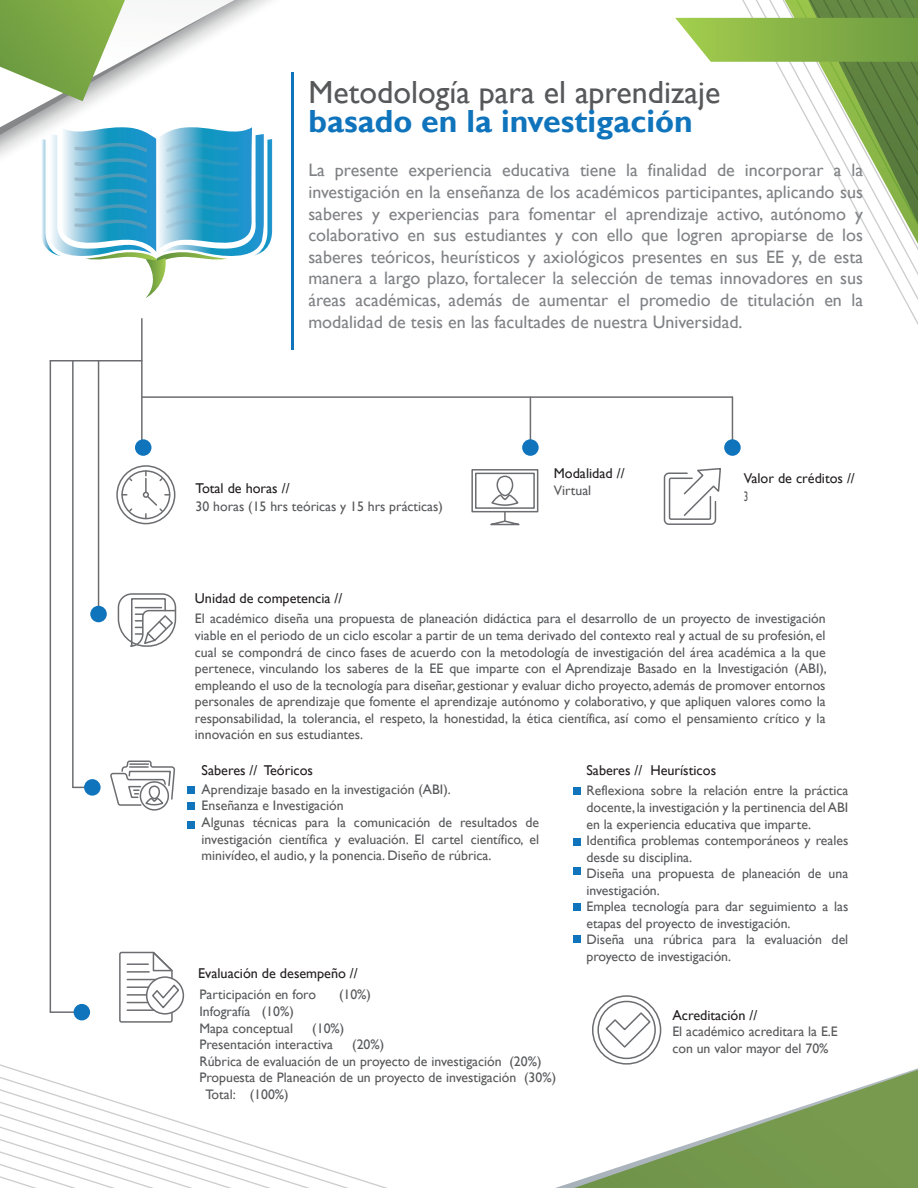
<style>
.page{position:relative;width:918px;height:1188px;background:#fff}
.page>*{position:absolute;margin:0;border:0;box-sizing:border-box;transform-origin:0 0}
.t1{font:31.95px "Gill Sans";color:#57585a}
.t2{font:700 31.95px "Gill Sans";color:#1074bc}
.t3{font:18px/21.6px "Gill Sans";color:#808285;text-align:justify}
.t4{font:14.25px "Gill Sans";color:#231f20}
.t5{font:13.8px/16.5px "Gill Sans";color:#57585a}
.t6{font:13.8px "Gill Sans";color:#57585a;scale:.65 1}
</style>
<div class="page">
<svg style="left:589px;top:1035px;width:329px;height:153px"></svg>
<svg style="left:0;top:966px;width:589px;height:222px"></svg>
<hr style="left:292px;top:72px;width:2px;height:278px;background:#1074bc">
<div style="left:116px;top:465px;width:59px;height:59px;border:2px solid #6c6d70;border-radius:50%"></div>
<div style="left:121px;top:470px;width:49px;height:49px;border:2px solid #6c6d70;border-radius:50%"></div>
<svg style="left:128px;top:477px;width:5px;height:5px"></svg>
<svg style="left:128px;top:508px;width:5px;height:5px"></svg>
<svg style="left:143px;top:471px;width:27px;height:48px"></svg>
<div style="left:471px;top:469px;width:67px;height:43px;border:2px solid #6c6d70"></div>
<div style="left:475px;top:473px;width:60px;height:36px;border:2px solid #6c6d70"></div>
<svg style="left:489px;top:475px;width:43px;height:51px"></svg>
<svg style="left:663px;top:0;width:255px;height:525px"></svg>
<svg style="left:117px;top:593px;width:60px;height:54px"></svg>
<div style="left:187px;top:786px;width:8px;height:8px;background:#1074bc"></div>
<div style="left:187px;top:821px;width:8px;height:8px;background:#1074bc"></div>
<div style="left:187px;top:802px;width:8px;height:8px;background:#1074bc"></div>
<div style="left:574px;top:787px;width:7px;height:7px;background:#1074bc"></div>
<div style="left:574px;top:838px;width:7px;height:8px;background:#1074bc"></div>
<div style="left:574px;top:935px;width:7px;height:7px;background:#1074bc"></div>
<div style="left:574px;top:903px;width:7px;height:8px;background:#1074bc"></div>
<div style="left:574px;top:868px;width:7px;height:7px;background:#1074bc"></div>
<svg style="left:110px;top:760px;width:66px;height:51px"></svg>
<div style="left:146px;top:976px;width:38px;height:39px;border:2px solid #6c6d70;border-radius:50%"></div>
<svg style="left:118px;top:951px;width:63px;height:72px"></svg>
<svg style="left:604px;top:1011px;width:48px;height:38px"></svg>
<div style="left:592px;top:995px;width:69px;height:70px;border:2px solid #6c6d70;border-radius:50%"></div>
<div style="left:597px;top:1001px;width:59px;height:58px;border:2px solid #6c6d70;border-radius:50%"></div>
<hr style="left:142px;top:396px;width:590px;height:2px;background:#6c6d70">
<hr style="left:50px;top:360px;width:92px;height:2px;background:#6c6d70">
<hr style="left:141px;top:319px;width:2px;height:125px;background:#6c6d70">
<hr style="left:98px;top:361px;width:1px;height:247px;background:#6c6d70">
<hr style="left:530px;top:397px;width:1px;height:47px;background:#6c6d70">
<hr style="left:732px;top:397px;width:1px;height:47px;background:#6c6d70">
<hr style="left:72px;top:361px;width:2px;height:426px;background:#6c6d70">
<hr style="left:50px;top:361px;width:1px;height:651px;background:#6c6d70">
<hr style="left:50px;top:1011px;width:27px;height:2px;background:#6c6d70">
<div style="left:74px;top:1004px;width:16px;height:16px;background:#1074bc;border-radius:50%"></div>
<div style="left:84px;top:779px;width:17px;height:17px;background:#1074bc;border-radius:50%"></div>
<div style="left:90px;top:606px;width:17px;height:16px;background:#1074bc;border-radius:50%"></div>
<div style="left:522px;top:439px;width:17px;height:17px;background:#1074bc;border-radius:50%"></div>
<div style="left:724px;top:439px;width:17px;height:17px;background:#1074bc;border-radius:50%"></div>
<div style="left:135px;top:439px;width:16px;height:17px;background:#1074bc;border-radius:50%"></div>
<svg style="left:0;top:0;width:272px;height:298px"></svg>
<h1 class="t1" style="left:308px;top:73px;width:414px">Metodología para el aprendizaje</h1>
<h1 class="t2" style="left:308px;top:102px;width:386px">basado en la investigación</h1>
<p class="t3" style="left:308px;top:160px;width:556px">La presente experiencia educativa tiene la finalidad de incorporar a la investigación en la enseñanza de los académicos participantes, aplicando sus saberes y experiencias para fomentar el aprendizaje activo, autónomo y colaborativo en sus estudiantes y con ello que logren apropiarse de los saberes teóricos, heurísticos y axiológicos presentes en sus EE y, de esta manera a largo plazo, fortalecer la selección de temas innovadores en sus áreas académicas, además de aumentar el promedio de titulación en la modalidad de tesis en las facultades de nuestra Universidad.</p>
<p class="t4" style="left:196px;top:480px;width:96px">Total de horas //</p>
<p class="t5" style="left:196px;top:498px;width:249px">30 horas (15 hrs teóricas y 15 hrs prácticas)</p>
<p class="t4" style="left:554px;top:465px;width:72px">Modalidad //</p>
<p class="t5" style="left:554px;top:483px;width:39px">Virtual</p>
<p class="t4" style="left:744px;top:469px;width:113px">Valor de créditos //</p>
<p class="t6" style="left:744px;top:489px;width:8px">3</p>
<p class="t4" style="left:195px;top:590px;width:149px">Unidad de competencia //</p>
<p class="t5" style="left:195px;top:611px;width:634px;text-align:justify">El académico diseña una propuesta de planeación didáctica para el desarrollo de un proyecto de investigación viable en el periodo de un ciclo escolar a partir de un tema derivado del contexto real y actual de su profesión, el cual se compondrá de cinco fases de acuerdo con la metodología de investigación del área académica a la que pertenece, vinculando los saberes de la EE que imparte con el Aprendizaje Basado en la Investigación (ABI), empleando el uso de la tecnología para diseñar, gestionar y evaluar dicho proyecto, además de promover entornos personales de aprendizaje que fomente el aprendizaje autónomo y colaborativo, y que apliquen valores como la responsabilidad, la tolerancia, el respeto, la honestidad, la ética científica, así como el pensamiento crítico y la innovación en sus estudiantes.</p>
<p class="t4" style="left:202px;top:762px;width:113px">Saberes // Teóricos</p>
<p class="t5" style="left:202px;top:781px;width:339px">Aprendizaje basado en la investigación (ABI).<br>Enseñanza e Investigación<br>Algunas técnicas para la comunicación de resultados de investigación científica y evaluación. El cartel científico, el minivídeo, el audio, y la ponencia. Diseño de rúbrica.</p>
<p class="t4" style="left:586px;top:762px;width:131px">Saberes // Heurísticos</p>
<p class="t5" style="left:586px;top:783px;width:263px">Reflexiona sobre la relación entre la práctica docente, la investigación y la pertinencia del ABI en la experiencia educativa que imparte.<br>Identifica problemas contemporáneos y reales desde su disciplina.<br>Diseña una propuesta de planeación de una investigación.<br>Emplea tecnología para dar seguimiento a las etapas del proyecto de investigación.<br>Diseña una rúbrica para la evaluación del proyecto de investigación.</p>
<p class="t4" style="left:198px;top:965px;width:161px">Evaluación de desempeño //</p>
<p class="t5" style="left:199px;top:987px;width:118px">Participación en foro</p>
<p class="t5" style="left:339px;top:987px;width:34px">(10%)</p>
<p class="t5" style="left:199px;top:1003px;width:96px">Infografía (10%)<br>Mapa conceptual</p>
<p class="t5" style="left:199px;top:1020px;width:146px;text-indent:113px">(10%)<br>Presentación interactiva</p>
<p class="t5" style="left:352px;top:1037px;width:34px">(20%)</p>
<p class="t5" style="left:199px;top:1053px;width:344px">Rúbrica de evaluación de un proyecto de investigación (20%)</p>
<p class="t5" style="left:199px;top:1070px;width:358px">Propuesta de Planeación de un proyecto de investigación (30%)</p>
<p class="t5" style="left:205px;top:1086px;width:85px">Total: (100%)</p>
<p class="t4" style="left:672px;top:1007px;width:87px">Acreditación //</p>
<p class="t5" style="left:672px;top:1024px;width:167px">El académico acreditara la E.E con un valor mayor del 70%</p>
</div>
